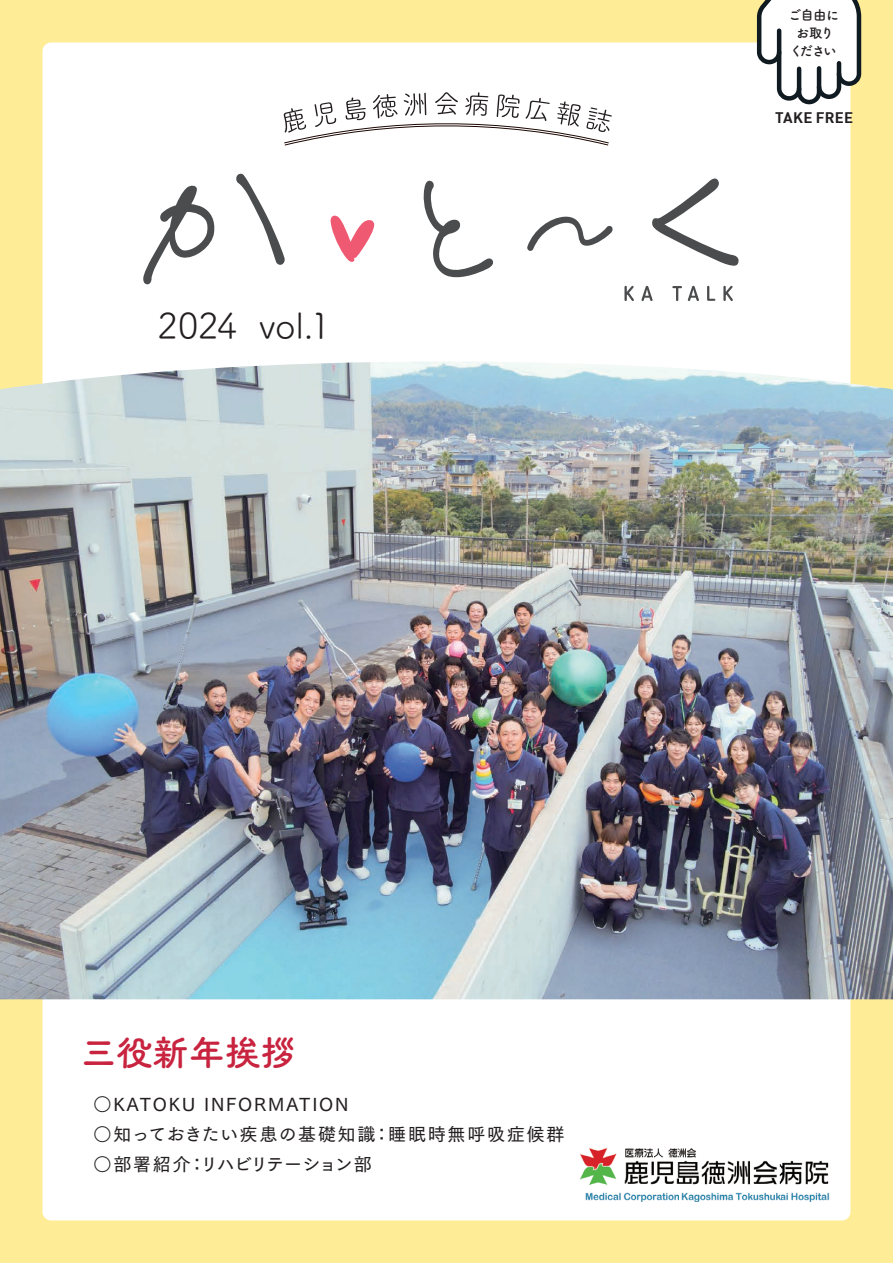
<style>
.page{position:relative;width:893px;height:1263px;background:#ffec96}
.page>*{position:absolute;margin:0;border:0;box-sizing:border-box;transform-origin:0 0}
.t1{font:36px "Tsuku A Rd Gothic Std R";letter-spacing:-.02em;color:#231f20}
.t2{font:36px "Tsuku ANA Rd Go L Std B";color:#c8233f}
.t3{font:18px "Tsuku Go Pro D";letter-spacing:.1em;color:#231f20}
.t4{font:18px "Tsuku Go Pro D";letter-spacing:-.03em;color:#231f20}
.t5{font:700 15px "DIN";letter-spacing:.01em;color:#231f20}
.t6{font:13.5px/18px "Tsuku A Rd Gothic Std B";letter-spacing:-.095em;color:#231f20;text-align:center}
</style>
<div class="page">
<div style="left:43px;top:43px;width:807px;height:1177px;background:#fff;border-radius:9px"></div>
<img style="left:0;top:361px;width:893px;height:638px">
<svg style="left:754px;top:0;width:108px;height:107px"></svg>
<img style="left:580px;top:1148px;width:250px;height:53px">
<svg style="left:283px;top:92px;width:329px;height:54px"></svg>
<svg style="left:143px;top:173px;width:142px;height:111px"></svg>
<svg style="left:330px;top:215px;width:44px;height:47px"></svg>
<svg style="left:423px;top:180px;width:70px;height:98px"></svg>
<svg style="left:527px;top:216px;width:86px;height:35px"></svg>
<svg style="left:652px;top:178px;width:87px;height:88px"></svg>
<svg style="left:624px;top:286px;width:10px;height:15px"></svg>
<svg style="left:641px;top:286px;width:12px;height:15px"></svg>
<svg style="left:672px;top:286px;width:10px;height:15px"></svg>
<svg style="left:688px;top:286px;width:11px;height:15px"></svg>
<svg style="left:707px;top:286px;width:8px;height:15px"></svg>
<svg style="left:723px;top:286px;width:10px;height:15px"></svg>
<h1 class="t1" style="left:158px;top:298px;width:175px">2024 vol.1</h1>
<p class="t6" style="left:788px;top:5px;width:53px">ご自由にお取りください</p>
<p class="t5" style="left:775px;top:107px;width:80px">TAKE FREE</p>
<h1 class="t2" style="left:81px;top:1025px;width:217px">三役新年挨拶</h1>
<p class="t3" style="left:94px;top:1089px;width:257px">○KATOKU INFORMATION</p>
<p class="t3" style="left:94px;top:1119px;width:473px">○知っておきたい疾患の基礎知識：睡眠時無呼吸症候群</p>
<p class="t4" style="left:94px;top:1149px;width:280px">○部署紹介：リハビリテーション部</p>
</div>
